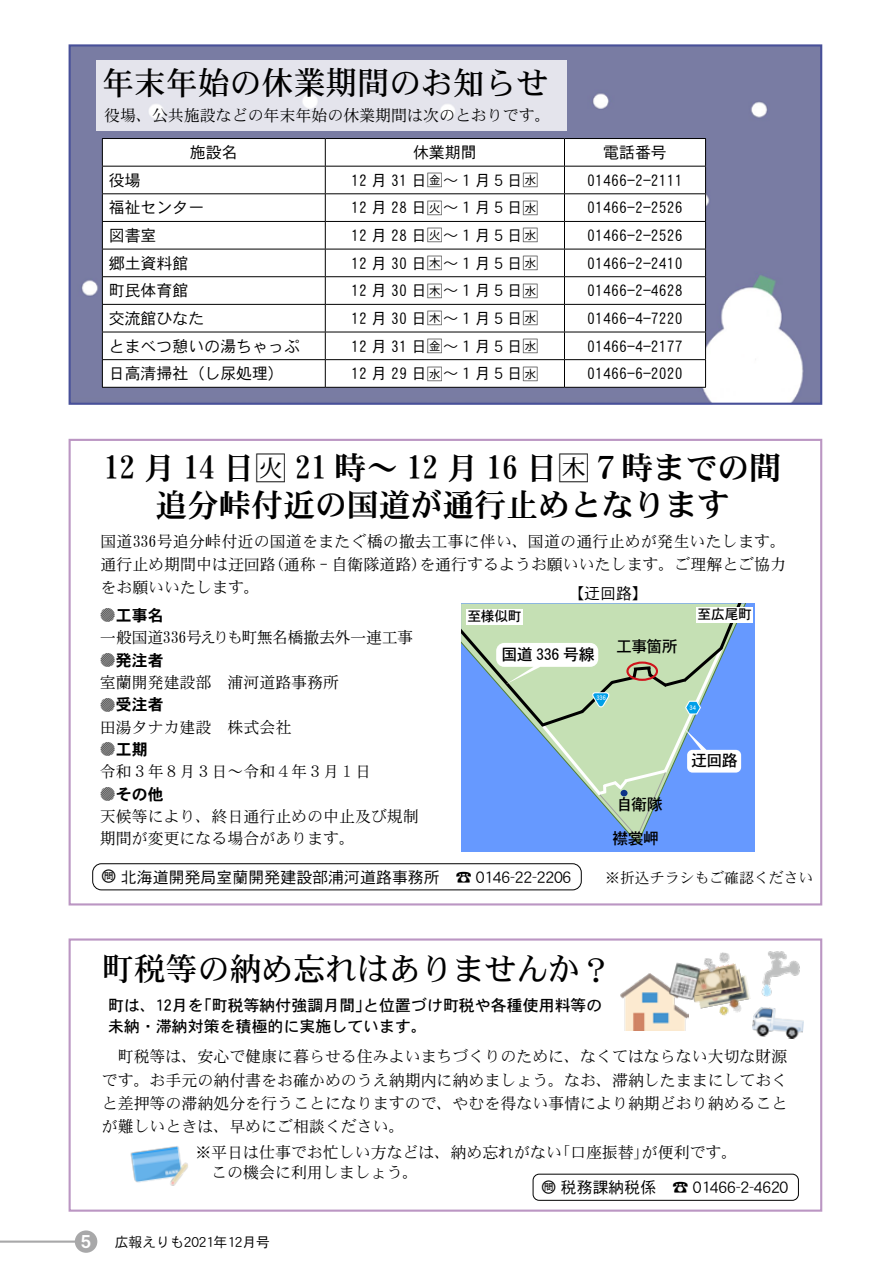
<style>
.page{position:relative;width:893px;height:1263px;background:#fff}
.page>*{position:absolute;margin:0;border:0;box-sizing:border-box;transform-origin:0 0}
.t1{font:31.95px/37.2px "DFHS Mincho W7 WIN RKSJ H";color:#000;text-align:center}
.t2{font:31.95px "DFHS Mincho W5 WIN RKSJ H";color:#000}
.t3{font:18px "DFHS Gothic W7 WINP RKSJ H";color:#fff}
.t4{font:15.9px/23.4px "DFHS Mincho W3 WIN RKSJ H";color:#000}
.t5{font:15.9px "DFHS Gothic W3 WIN RKSJ H";color:#000}
.t6{font:15.9px/21.3px "DFHS Gothic W5 WIN RKSJ H";color:#000}
.t7{font:15.9px "DFHS Gothic W3 WINP RKSJ H";color:#000}
.t8{font:15.9px "DFHS Mincho W3 WIN RKSJ H";letter-spacing:-.02em;color:#000}
.t9{font:15.9px "DFHS Gothic W7 WIN RKSJ H";color:#000}
.t10{font:14.85px "DFHS Mincho W3 WIN RKSJ H";color:#000}
.t11{font:13.8px "DFHS Gothic W3 WINP RKSJ H";color:#000}
.t12{font:13.8px "DFHS Gothic W5 WIN RKSJ H";letter-spacing:-.02em;color:#000}
.t13{font:6.45px "DFHS Gothic W5 WIN RKSJ H";color:#fff}
.s1{font-family:"Koz Go Pr 6 N"}
.s2{font-family:"Koz Min Pr 6 N"}
.s3{font-family:"Edisys OTF Gaiji"}
</style>
<div class="page">
<div style="left:69px;top:439px;width:753px;height:466px;border:2px solid #bb96c3"></div>
<div style="left:461px;top:604px;width:294px;height:248px;background:#69f"></div>
<svg style="left:461px;top:604px;width:292px;height:235px"></svg>
<div style="left:466px;top:609px;width:57px;height:15px;background:#fff"></div>
<div style="left:696px;top:607px;width:57px;height:15px;background:#fff"></div>
<div style="left:92px;top:863px;width:489px;height:27px;border:1px solid #000;border-radius:9px"></div>
<div style="left:69px;top:938px;width:753px;height:274px;border:2px solid #bb96c3"></div>
<img style="left:621px;top:973px;width:68px;height:58px">
<img style="left:761px;top:951px;width:39px;height:46px">
<img style="left:130px;top:1146px;width:58px;height:40px">
<img style="left:752px;top:1007px;width:52px;height:32px">
<div style="left:533px;top:1174px;width:266px;height:26px;border:1px solid #000;border-radius:6px"></div>
<img style="left:699px;top:978px;width:52px;height:31px">
<img style="left:708px;top:975px;width:38px;height:28px">
<img style="left:708px;top:963px;width:34px;height:35px">
<svg style="left:705px;top:952px;width:25px;height:21px"></svg>
<svg style="left:719px;top:998px;width:23px;height:18px"></svg>
<img style="left:663px;top:959px;width:45px;height:45px">
<img style="left:358px;top:47px;width:461px;height:355px">
<div style="left:72px;top:47px;width:286px;height:355px;background:#797ca3"></div>
<svg style="left:103px;top:139px;width:602px;height:248px"></svg>
<hr style="left:102px;top:138px;width:223px;height:1px;background:#000">
<hr style="left:325px;top:138px;width:239px;height:1px;background:#000">
<hr style="left:564px;top:138px;width:142px;height:1px;background:#000">
<hr style="left:102px;top:166px;width:223px;height:1px;background:#000">
<hr style="left:325px;top:166px;width:239px;height:1px;background:#000">
<hr style="left:564px;top:166px;width:142px;height:1px;background:#000">
<hr style="left:102px;top:193px;width:223px;height:1px;background:#000">
<hr style="left:325px;top:193px;width:239px;height:1px;background:#000">
<hr style="left:564px;top:193px;width:142px;height:1px;background:#000">
<hr style="left:102px;top:221px;width:223px;height:1px;background:#000">
<hr style="left:325px;top:221px;width:239px;height:1px;background:#000">
<hr style="left:564px;top:221px;width:142px;height:1px;background:#000">
<hr style="left:102px;top:249px;width:223px;height:1px;background:#000">
<hr style="left:325px;top:249px;width:239px;height:1px;background:#000">
<hr style="left:564px;top:249px;width:142px;height:1px;background:#000">
<hr style="left:102px;top:276px;width:223px;height:1px;background:#000">
<hr style="left:325px;top:276px;width:239px;height:1px;background:#000">
<hr style="left:564px;top:276px;width:142px;height:1px;background:#000">
<hr style="left:102px;top:304px;width:223px;height:1px;background:#000">
<hr style="left:325px;top:304px;width:239px;height:1px;background:#000">
<hr style="left:564px;top:304px;width:142px;height:1px;background:#000">
<hr style="left:102px;top:332px;width:223px;height:1px;background:#000">
<hr style="left:325px;top:332px;width:239px;height:1px;background:#000">
<hr style="left:564px;top:332px;width:142px;height:1px;background:#000">
<hr style="left:102px;top:359px;width:223px;height:1px;background:#000">
<svg style="left:102px;top:139px;width:1px;height:248px"></svg>
<hr style="left:325px;top:359px;width:239px;height:1px;background:#000">
<svg style="left:325px;top:139px;width:1px;height:248px"></svg>
<hr style="left:564px;top:359px;width:142px;height:1px;background:#000">
<svg style="left:564px;top:139px;width:1px;height:248px"></svg>
<svg style="left:705px;top:139px;width:1px;height:248px"></svg>
<hr style="left:102px;top:387px;width:223px;height:1px;background:#000">
<hr style="left:325px;top:387px;width:239px;height:1px;background:#000">
<hr style="left:564px;top:387px;width:142px;height:1px;background:#000">
<div style="left:96px;top:61px;width:471px;height:70px;background:#e4e4ec"></div>
<div style="left:69px;top:44px;width:753px;height:361px;border:2px solid #485099"></div>
<hr style="left:0;top:1240px;width:80px;height:3px;background:#a8a8a9">
<div style="left:75px;top:1230px;width:22px;height:23px;background:#a8a8a9;border-radius:50%"></div>
<h1 class="t2" style="left:102px;top:67px;width:448px">年末年始の休業期間のお知らせ</h1>
<p class="t4" style="left:104px;top:104px;width:448px">役場、公共施設などの年末年始の休業期間は次のとおりです。</p>
<p class="t5" style="left:190px;top:144px;width:49px">施設名</p>
<p class="t5" style="left:413px;top:144px;width:65px">休業期間</p>
<p class="t5" style="left:603px;top:144px;width:65px">電話番号</p>
<p class="t5" style="left:109px;top:172px;width:33px">役場</p>
<p class="t5" style="left:351px;top:172px;width:189px">12 月 31 日<span class="s1">金</span>～１月５日<span class="s1">水</span></p>
<p class="t5" style="left:587px;top:172px;width:97px">01466-2-2111</p>
<p class="t5" style="left:109px;top:200px;width:97px">福祉センター</p>
<p class="t5" style="left:351px;top:200px;width:189px">12 月 28 日<span class="s1">火</span>～１月５日<span class="s1">水</span></p>
<p class="t5" style="left:587px;top:200px;width:97px">01466-2-2526</p>
<p class="t5" style="left:109px;top:227px;width:49px">図書室</p>
<p class="t5" style="left:351px;top:227px;width:189px">12 月 28 日<span class="s1">火</span>～１月５日<span class="s1">水</span></p>
<p class="t5" style="left:587px;top:227px;width:97px">01466-2-2526</p>
<p class="t5" style="left:109px;top:255px;width:81px">郷土資料館</p>
<p class="t5" style="left:351px;top:255px;width:189px">12 月 30 日<span class="s1">木</span>～１月５日<span class="s1">水</span></p>
<p class="t5" style="left:587px;top:255px;width:97px">01466-2-2410</p>
<p class="t5" style="left:109px;top:283px;width:81px">町民体育館</p>
<p class="t5" style="left:351px;top:283px;width:189px">12 月 30 日<span class="s1">木</span>～１月５日<span class="s1">水</span></p>
<p class="t5" style="left:587px;top:283px;width:97px">01466-2-4628</p>
<p class="t5" style="left:109px;top:310px;width:97px">交流館ひなた</p>
<p class="t5" style="left:351px;top:310px;width:189px">12 月 30 日<span class="s1">木</span>～１月５日<span class="s1">水</span></p>
<p class="t5" style="left:587px;top:310px;width:97px">01466-4-7220</p>
<p class="t5" style="left:109px;top:338px;width:193px">とまべつ憩いの湯ちゃっぷ</p>
<p class="t5" style="left:351px;top:338px;width:189px">12 月 31 日<span class="s1">金</span>～１月５日<span class="s1">水</span></p>
<p class="t5" style="left:587px;top:338px;width:97px">01466-4-2177</p>
<p class="t5" style="left:109px;top:365px;width:177px">日高清掃社（し尿処理）</p>
<p class="t5" style="left:351px;top:365px;width:189px">12 月 29 日<span class="s1">水</span>～１月５日<span class="s1">水</span></p>
<p class="t5" style="left:587px;top:365px;width:97px">01466-6-2020</p>
<h1 class="t1" style="left:103px;top:449px;width:679px">12 月 14 日<span class="s2">火</span> 21 時～ 12 月 16 日<span class="s2">木</span>７時までの間追分峠付近の国道が通行止めとなります</h1>
<p class="t4" style="left:100px;top:529px;width:687px;text-align:right">国道336号追分峠付近の国道をまたぐ橋の撤去工事に伴い、国道の通行止めが発生いたします。を通行するようお願いいたします。ご理解とご協力</p>
<p class="t4" style="left:100px;top:552px;width:177px">通行止め期間中は迂回路をお願いいたします。</p>
<p class="t4" style="left:268px;top:552px;width:161px">（通称 - 自衛隊道路）</p>
<p class="t5" style="left:568px;top:585px;width:81px">【迂回路【</p>
<p class="t9" style="left:100px;top:607px;width:65px"><span class="s3">捌</span>工事名</p>
<p class="t8" style="left:100px;top:630px;width:315px">一般国道336号えりも町無名橋撤去外一連工事</p>
<p class="t9" style="left:100px;top:652px;width:65px"><span class="s3">捌</span>発注者</p>
<p class="t4" style="left:100px;top:670px;width:241px">室蘭開発建設部　浦河道路事務所</p>
<p class="t9" style="left:100px;top:697px;width:65px"><span class="s3">捌</span>受注者</p>
<p class="t4" style="left:100px;top:715px;width:193px">田湯タナカ建設　株式会社</p>
<p class="t9" style="left:100px;top:741px;width:49px"><span class="s3">捌</span>工期</p>
<p class="t4" style="left:100px;top:760px;width:273px">令和３年８月３日～令和４年３月１日</p>
<p class="t9" style="left:100px;top:786px;width:65px"><span class="s3">捌</span>その他</p>
<p class="t4" style="left:100px;top:805px;width:320px;line-height:22.4px">天候等により、終日通行止めの中止及び規制期間が変更になる場合があります。</p>
<p class="t5" style="left:121px;top:869px;width:320px">北海道開発局室蘭開発建設部浦河道路事務所</p>
<p class="t12" style="left:467px;top:609px;width:56px">至様似町</p>
<p class="t6" style="left:501px;top:643px;width:95px">国道 336 号線</p>
<p class="t6" style="left:616px;top:636px;width:63px">工事箇所</p>
<p class="t12" style="left:697px;top:607px;width:56px">至広尾町</p>
<p class="t13" style="left:596px;top:694px;width:11px">336</p>
<p class="t13" style="left:690px;top:704px;width:8px">34</p>
<p class="t6" style="left:617px;top:793px;width:48px">自衛隊</p>
<p class="t6" style="left:612px;top:828px;width:48px">襟裳岬</p>
<p class="t6" style="left:691px;top:750px;width:48px">迂回路</p>
<p class="t7" style="left:456px;top:869px;width:117px"><span class="s2">☎</span> 0146-22-2206</p>
<p class="t10" style="left:605px;top:870px;width:210px">※折込チラシもご確認ください</p>
<h1 class="t2" style="left:102px;top:952px;width:512px">町税等の納め忘れはありませんか?</h1>
<p class="t6" style="left:363px;top:994px;width:241px">と位置づけ町税や各種使用料等の</p>
<p class="t6" style="left:196px;top:994px;width:177px">「町税等納付強調月間」</p>
<p class="t6" style="left:108px;top:994px;width:320px">町は、12月を<br>未納・滞納対策を積極的に実施しています。</p>
<p class="t4" style="left:102px;top:1045px;width:687px;text-align:justify">　町税等は、安心で健康に暮らせる住みよいまちづくりのために、なくてはならない大切な財源です。お手元の納付書をお確かめのうえ納期内に納めましょう。なお、滞納したままにしておくと差押等の滞納処分を行うことになりますので、やむを得ない事情により納期どおり納めることが難しいときは、早めにご相談ください。</p>
<p class="t4" style="left:642px;top:1140px;width:97px">が便利です。</p>
<p class="t4" style="left:195px;top:1142px;width:368px;line-height:20.2px">※平日は仕事でお忙しい方などは、納め忘れがない　この機会に利用しましょう。</p>
<p class="t4" style="left:554px;top:1140px;width:97px">「口座振替」</p>
<p class="t5" style="left:561px;top:1179px;width:97px">税務課納税係</p>
<p class="t7" style="left:672px;top:1179px;width:117px"><span class="s2">☎</span> 01466-2-4620</p>
<p class="t3" style="left:81px;top:1233px;width:12px">5</p>
<p class="t11" style="left:115px;top:1235px;width:157px">広報えりも2021年12月号</p>
</div>
